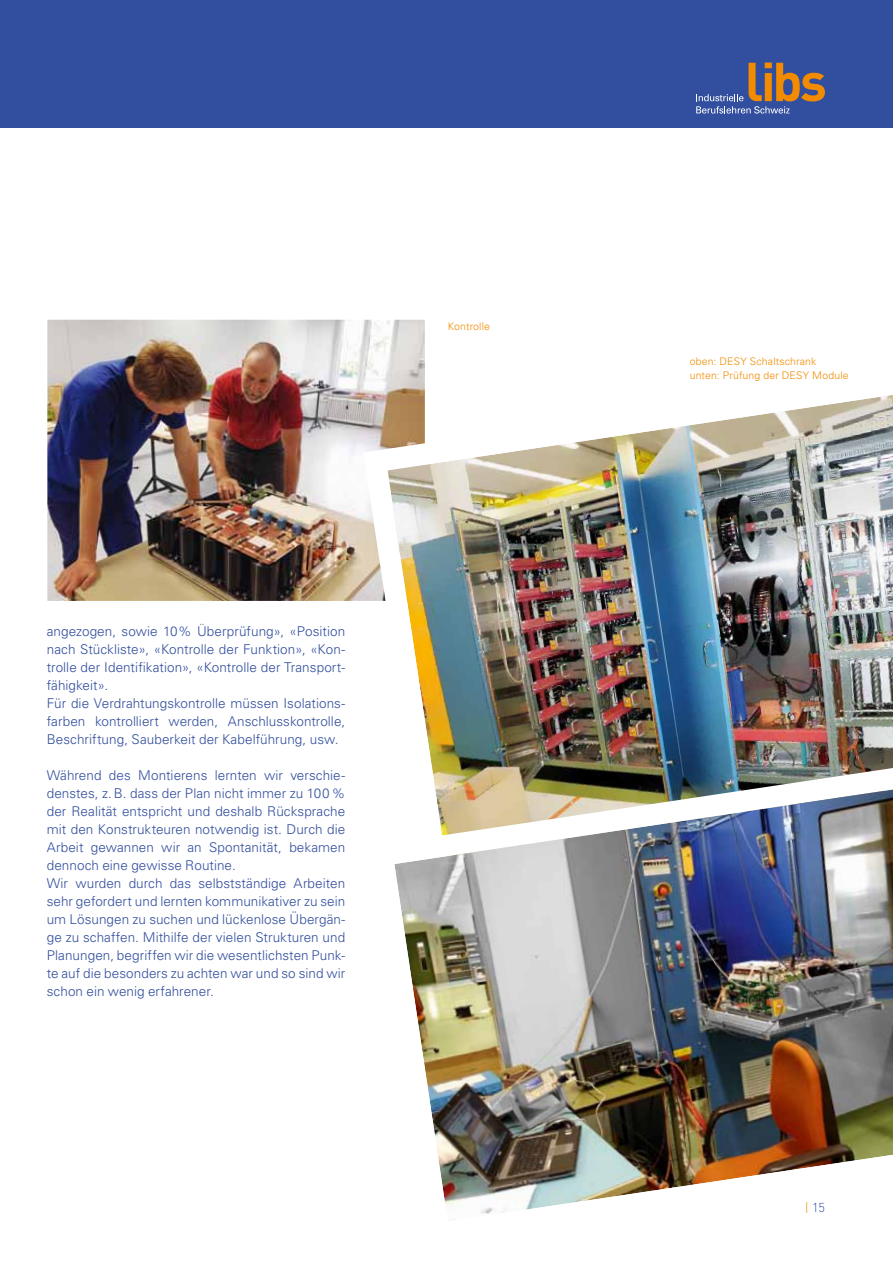
<style>
.page{position:relative;width:893px;height:1263px;background:#fff}
.page>*{position:absolute;margin:0;border:0;box-sizing:border-box;transform-origin:0 0}
.t1{font:300 13.5px/18px "Univers LT Std";letter-spacing:.005em;color:#324e9e}
.t2{font:300 12.75px "DIN";color:#324e9e}
.t3{font:300 10.5px/14.2px "Univers LT Std";letter-spacing:.015em;color:#f28b00}
.s1{color:#f28b00}
</style>
<div class="page">
<div style="left:0;top:0;width:893px;height:128px;background:#324e9e"></div>
<svg style="left:696px;top:63px;width:129px;height:51px"></svg>
<img style="left:47px;top:319px;width:378px;height:282px">
<img style="left:351px;top:354px;width:542px;height:393px">
<img style="left:394px;top:747px;width:499px;height:473px">
<p class="t3" style="left:448px;top:319px;width:44px">Kontrolle</p>
<p class="t1" style="left:47px;top:622px;width:300px">angezogen, sowie 10% Ü berprüfung», «Position nach Stückliste», «Kontrolle der Funktion», «Kon&shy;trolle der Identifikation», «Kontrolle der Transport&shy;fähigkeit».<br>Für die Verdrahtungskontrolle müssen Isolations&shy;farben kontrolliert werden, Anschlusskontrolle, Beschriftung, Sauberkeit der Kabelführung, usw.</p>
<p class="t1" style="left:47px;top:766px;width:300px">Während des Montierens lernten wir verschie&shy;denstes, z.B. dass der Plan nicht immer zu 100 % der Realität entspricht und deshalb Rücksprache mit den Konstrukteuren notwendig ist. Durch die Arbeit gewannen wir an Spontanität, bekamen dennoch eine gewisse Routine.<br>Wir wurden durch das selbstständige Arbeiten sehr gefordert und lernten kommunikativer zu sein um Lösungen zu suchen und lückenlose Ü bergän&shy;ge zu schaffen. Mithilfe der vielen Strukturen und Planungen, begriffen wir die wesentlichsten Punk&shy;te auf die besonders zu achten war und so sind wir schon ein wenig erfahrener.</p>
<p class="t3" style="left:690px;top:354px;width:160px">oben: DESY Schaltschrank unten: Prüfung der DESY Module</p>
<p class="t2" style="left:805px;top:1199px;width:21px"><span class="s1">|</span> 15</p>
</div>
